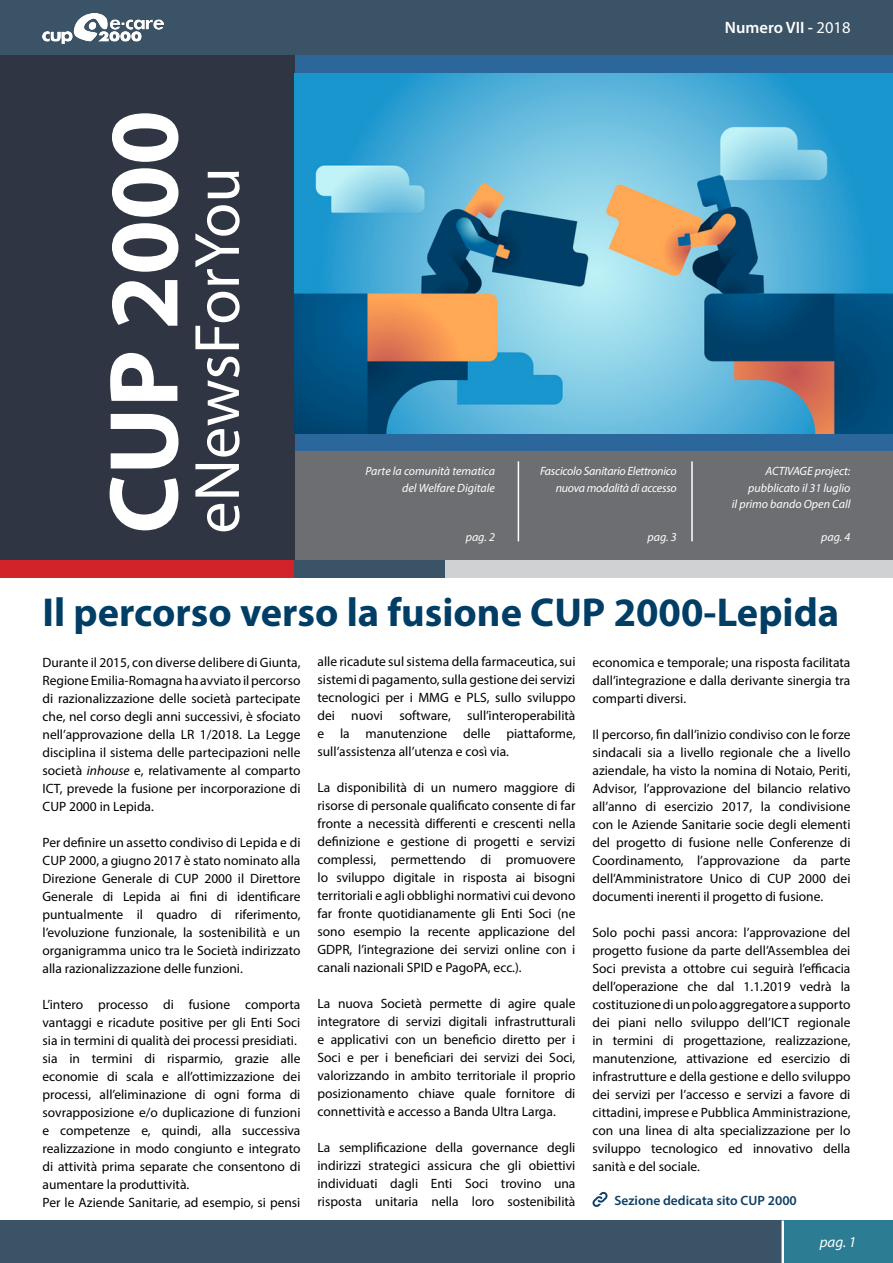
<style>
.page{position:relative;width:893px;height:1263px;background:#fff}
.page>*{position:absolute;margin:0;border:0;box-sizing:border-box;transform-origin:0 0}
.t1{font:700 99px "Myriad Pro";color:#fff}
.t2{font:64.5px "Myriad Pro";color:#fff}
.t3{font:700 40.5px "Myriad Pro";color:#003e65}
.t4{font:600 16.5px "Myriad Pro";color:#fff}
.t5{font:italic 15px "Myriad Pro";color:#fff}
.t6{font:13.5px/18px "Myriad Pro";color:#000;text-align:justify}
.t7{font:600 13.5px "Myriad Pro";color:#0d3f65}
.t8{font:italic 12px/16.5px "Myriad Pro";color:#fff;text-align:right}
.t9{font:italic 12px/16.5px "Myriad Pro";letter-spacing:-.02em;color:#fff;text-align:right}
.s1{font-weight:400}
.s2{font-style:italic}
</style>
<div class="page">
<div style="left:0;top:0;width:893px;height:55px;background:#3b5367"></div>
<div style="left:0;top:1220px;width:893px;height:43px;background:#3b5367"></div>
<img style="left:43px;top:14px;width:121px;height:30px">
<hr style="left:781px;top:1220px;width:3px;height:43px;background:#fff">
<div style="left:784px;top:1220px;width:109px;height:43px;background:#2c7d94"></div>
<div style="left:0;top:559px;width:295px;height:18px;background:#d2232a"></div>
<div style="left:445px;top:559px;width:448px;height:18px;background:#cfd1d2"></div>
<div style="left:295px;top:559px;width:150px;height:18px;background:#3b5367"></div>
<div style="left:295px;top:433px;width:598px;height:18px;background:#2b679a"></div>
<div style="left:295px;top:451px;width:598px;height:108px;background:#6d6e71"></div>
<hr style="left:691px;top:461px;width:2px;height:80px;background:#fff">
<hr style="left:518px;top:461px;width:1px;height:80px;background:#fff">
<div style="left:294px;top:55px;width:599px;height:18px;background:#2b679a"></div>
<div style="left:0;top:55px;width:295px;height:504px;background:#2f3542"></div>
<img style="left:295px;top:73px;width:598px;height:360px">
<svg style="left:592px;top:1192px;width:15px;height:15px"></svg>
<h1 class="t1" style="left:79px;top:534px;width:425px;rotate:-90deg">CUP 2000</h1>
<h2 class="t2" style="left:177px;top:534px;width:368px;rotate:-90deg">eNewsForYou</h2>
<p class="t4" style="left:725px;top:17px;width:127px">Numero VII - <span class="s1">2018</span></p>
<p class="t8" style="left:365px;top:463px;width:131px">Parte la comunità tematica del Welfare Digitale</p>
<p class="t8" style="left:466px;top:529px;width:31px">pag. 2</p>
<p class="t9" style="left:540px;top:463px;width:138px">Fascicolo Sanitario Elettronico nuova modalità di accesso</p>
<p class="t8" style="left:648px;top:529px;width:31px">pag. 3</p>
<p class="t8" style="left:732px;top:463px;width:120px">ACTIVAGE project: pubblicato il 31 luglio<br>il primo bando Open Call</p>
<p class="t8" style="left:821px;top:529px;width:31px">pag. 4</p>
<h3 class="t3" style="left:43px;top:586px;width:798px">Il percorso verso la fusione CUP 2000-Lepida</h3>
<p class="t6" style="left:592px;top:653px;width:259px">economica e temporale; una risposta facilitata dall’integrazione e dalla derivante sinergia tra comparti diversi.</p>
<p class="t6" style="left:592px;top:725px;width:259px">Il percorso, fin dall’inizio condiviso con le forze sindacali sia a livello regionale che a livello aziendale, ha visto la nomina di Notaio, Periti, Advisor, l’approvazione del bilancio relativo all’anno di esercizio 2017, la condivisione con le Aziende Sanitarie socie degli elementi del progetto di fusione nelle Conferenze di Coordinamento, l’approvazione da parte dell’Amministratore Unico di CUP 2000 dei documenti inerenti il progetto di fusione.</p>
<p class="t6" style="left:592px;top:923px;width:259px">Solo pochi passi ancora: l’approvazione del progetto fusione da parte dell’Assemblea dei Soci prevista a ottobre cui seguirà l’efficacia dell’operazione che dal 1.1.2019 vedrà la costituzione di un polo aggregatore a supporto dei piani nello sviluppo dell’ICT regionale in termini di progettazione, realizzazione, manutenzione, attivazione ed esercizio di infrastrutture e della gestione e dello sviluppo dei servizi per l’accesso e servizi a favore di cittadini, imprese e Pubblica Amministrazione, con una linea di alta specializzazione per lo sviluppo tecnologico ed innovativo della sanità e del sociale.</p>
<p class="t7" style="left:614px;top:1192px;width:184px">Sezione dedicata sito CUP 2000</p>
<p class="t6" style="left:317px;top:653px;width:259px">alle ricadute sul sistema della farmaceutica, sui sistemi di pagamento, sulla gestione dei servizi tecnologici per i MMG e PLS, sullo sviluppo dei nuovi software, sull’interoperabilità e la manutenzione delle piattaforme, sull’assistenza all’utenza e così via.</p>
<p class="t6" style="left:317px;top:779px;width:259px">La disponibilità di un numero maggiore di risorse di personale qualificato consente di far fronte a necessità differenti e crescenti nella definizione e gestione di progetti e servizi complessi, permettendo di promuovere lo sviluppo digitale in risposta ai bisogni territoriali e agli obblighi normativi cui devono far fronte quotidianamente gli Enti Soci (ne sono esempio la recente applicazione del GDPR, l’integrazione dei servizi online con i canali nazionali SPID e PagoPA, ecc.).</p>
<p class="t6" style="left:317px;top:995px;width:259px">La nuova Società permette di agire quale integratore di servizi digitali infrastrutturali e applicativi con un beneficio diretto per i Soci e per i beneficiari dei servizi dei Soci, valorizzando in ambito territoriale il proprio posizionamento chiave quale fornitore di connettività e accesso a Banda Ultra Larga.</p>
<p class="t6" style="left:317px;top:1139px;width:259px">La semplificazione della governance degli indirizzi strategici assicura che gli obiettivi individuati dagli Enti Soci trovino una risposta unitaria nella loro sostenibilità</p>
<p class="t6" style="left:43px;top:653px;width:259px">Durante il 2015, con diverse delibere di Giunta, Regione Emilia-Romagna ha avviato il percorso di razionalizzazione delle società partecipate che, nel corso degli anni successivi, è sfociato nell’approvazione della LR 1/2018. La Legge disciplina il sistema delle partecipazioni nelle società <span class="s2">inhouse</span> e, relativamente al comparto ICT, prevede la fusione per incorporazione di CUP 2000 in Lepida.</p>
<p class="t6" style="left:43px;top:833px;width:259px">Per definire un assetto condiviso di Lepida e di CUP 2000, a giugno 2017 è stato nominato alla Direzione Generale di CUP 2000 il Direttore Generale di Lepida ai fini di identificare puntualmente il quadro di riferimento, l’evoluzione funzionale, la sostenibilità e un organigramma unico tra le Società indirizzato alla razionalizzazione delle funzioni.</p>
<p class="t6" style="left:43px;top:995px;width:259px;text-align:left">L’intero processo di fusione comporta vantaggi e ricadute positive per gli Enti Soci sia in termini di qualità dei processi presidiati. sia in termini di risparmio, grazie alle economie di scala e all’ottimizzazione dei processi, all’eliminazione di ogni forma di sovrapposizione e/o duplicazione di funzioni e competenze e, quindi, alla successiva realizzazione in modo congiunto e integrato di attività prima separate che consentono di aumentare la produttività.<br>Per le Aziende Sanitarie, ad esempio, si pensi</p>
<p class="t5" style="left:820px;top:1233px;width:38px">pag. 1</p>
</div>
